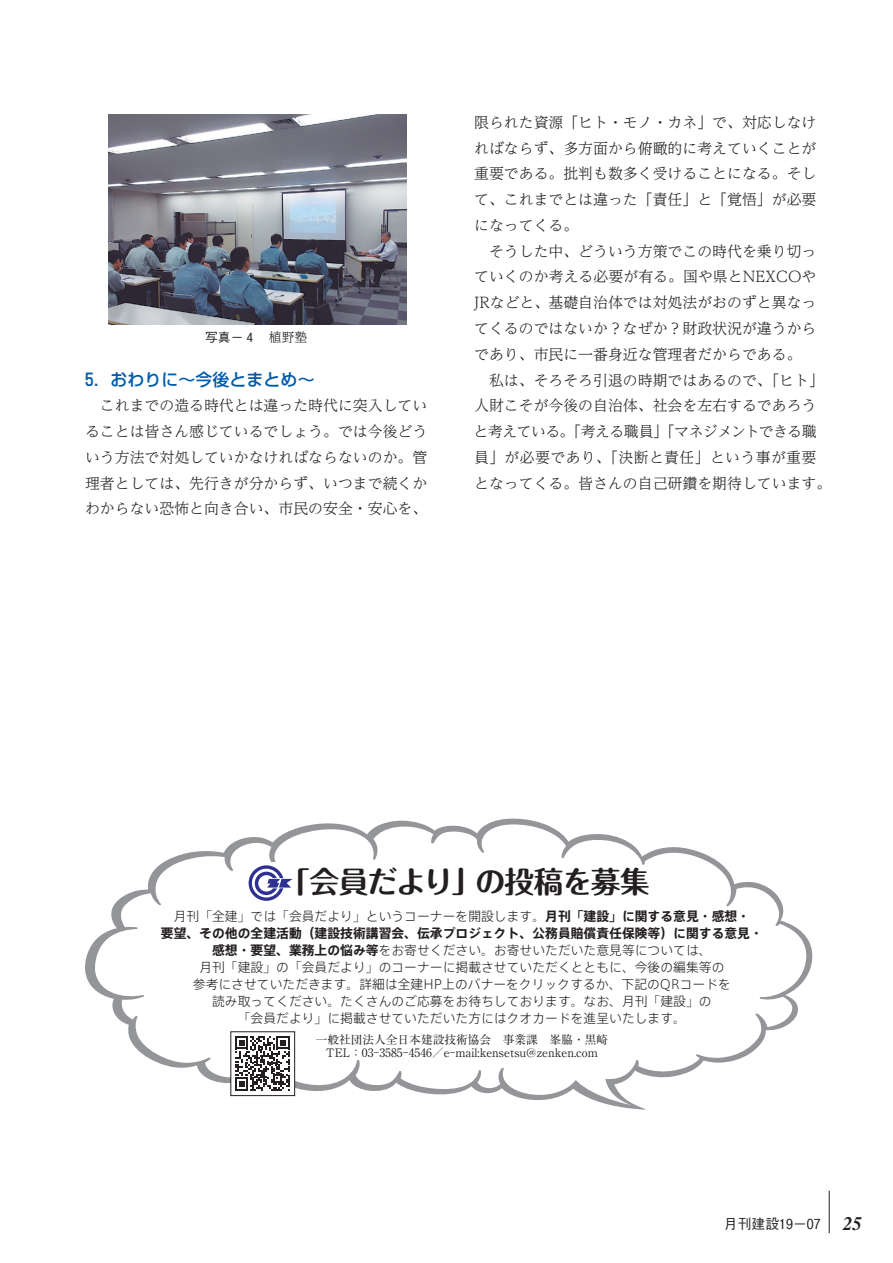
<style>
.page{position:relative;width:893px;height:1263px;background:#fff}
.page>*{position:absolute;margin:0;border:0;box-sizing:border-box;transform-origin:0 0}
.t1{font:700 29.7px "Maru Fo Pro";letter-spacing:-.03em;color:#231f20}
.見出し{font:16.95px "M Num Shin Go Medium";color:#015aaa}
.本文{font:300 14.85px/25.8px "UD Reimin Pr 6 N";color:#231f20;text-align:justify}
.ノンブル{font:13.8px "M Num Gothic BBB Medium";color:#231f20}
.t2{font:300 12.75px/17px "Axis Std";letter-spacing:.005em;color:#231f20;text-align:center}
.キャプション{font:12.75px "M Num Gothic BBB Medium";color:#231f20}
.t3{font:11.7px/12.8px "M Num Ryumin Regular";color:#231f20;text-align:center}
.s1{font-family:"UD Reimin Pr 6 N";font-weight:300}
.s2{font-weight:700}
.s3{font-family:"Times";font-weight:700;font-style:italic;font-size:19.2px}
</style>
<div class="page">
<hr style="left:829px;top:1191px;width:1px;height:42px;background:#231f20">
<img style="left:108px;top:115px;width:298px;height:209px">
<svg style="left:94px;top:823px;width:713px;height:273px"></svg>
<svg style="left:529px;top:1029px;width:117px;height:81px"></svg>
<div style="left:231px;top:1032px;width:64px;height:63px;background:#fff"></div>
<div style="left:230px;top:1031px;width:65px;height:65px;border:1px solid #231f20"></div>
<svg style="left:235px;top:1036px;width:55px;height:55px"></svg>
<div style="left:269px;top:862px;width:16px;height:13px;background:#fff"></div>
<svg style="left:249px;top:865px;width:44px;height:36px"></svg>
<p class="キャプション" style="left:205px;top:327px;width:104px">写真−４<span class="s1">　植野塾</span></p>
<p class="見出し" style="left:85px;top:365px;width:231px">5．おわりに〜今後とまとめ〜</p>
<p class="本文" style="left:85px;top:392px;width:344px;text-indent:15px">これまでの造る時代とは違った時代に突入していることは皆さん感じているでしょう。では今後どういう方法で対処していかなければならないのか。管理者としては、先行きが分からず、いつまで続くかわからない恐怖と向き合い、市民の安全・安心を、</p>
<p class="本文" style="left:474px;top:109px;width:344px">限られた資源「ヒト・モノ・カネ」で、対応しなければならず、多方面から俯瞰的に考えていくことが重要である。批判も数多く受けることになる。そして、これまでとは違った「責任」と「覚悟」が必要になってくる。</p>
<p class="本文" style="left:474px;top:238px;width:344px;text-indent:15px">そうした中、どういう方策でこの時代を乗り切っていくのか考える必要が有る。国や県とNEXCOやJRなどと、基礎自治体では対処法がおのずと異なってくるのではないか？なぜか？財政状況が違うからであり、市民に一番身近な管理者だからである。</p>
<p class="本文" style="left:474px;top:366px;width:359px;text-align:left;text-indent:15px">私は、そろそろ引退の時期ではあるので、「ヒト」人財こそが今後の自治体、社会を左右するであろうと考えている。「考える職員」「マネジメントできる職員」が必要であり、「決断と責任」という事が重要となってくる。皆さんの自己研鑽を期待しています。</p>
<p class="t1" style="left:280px;top:858px;width:371px">「会員だより」の投稿を募集</p>
<p class="t2" style="left:161px;top:906px;width:603px">月刊「全建」では「会員だより」というコーナーを開設します。<span class="s2">月刊「建設」に関する意見・感想・<br>要望、その他の全建活動（建設技術講習会、伝承プロジェクト、公務員賠償責任保険等）に関する意見・感想・要望、業務上の悩み等</span>をお寄せください。お寄せいただいた意見等については、<br>月刊「建設」の「会員だより」のコーナーに掲載させていただくとともに、今後の編集等の<br>参考にさせていただきます。詳細は全建HP上のバナーをクリックするか、下記のQRコードを<br>読み取ってください。たくさんのご応募をお待ちしております。なお、月刊「建設」の<br>「会員だより」に掲載させていただいた方にはクオカードを進呈いたします。</p>
<p class="t3" style="left:316px;top:1033px;width:294px">一般社団法人全日本建設技術協会　事業課　峯脇・黒崎<br>TEL：03-3585-4546／e-mail:kensetsu@zenken.com</p>
<p class="ノンブル" style="left:724px;top:1213px;width:140px">月刊建設19−07 <span class="s3">25</span></p>
</div>
